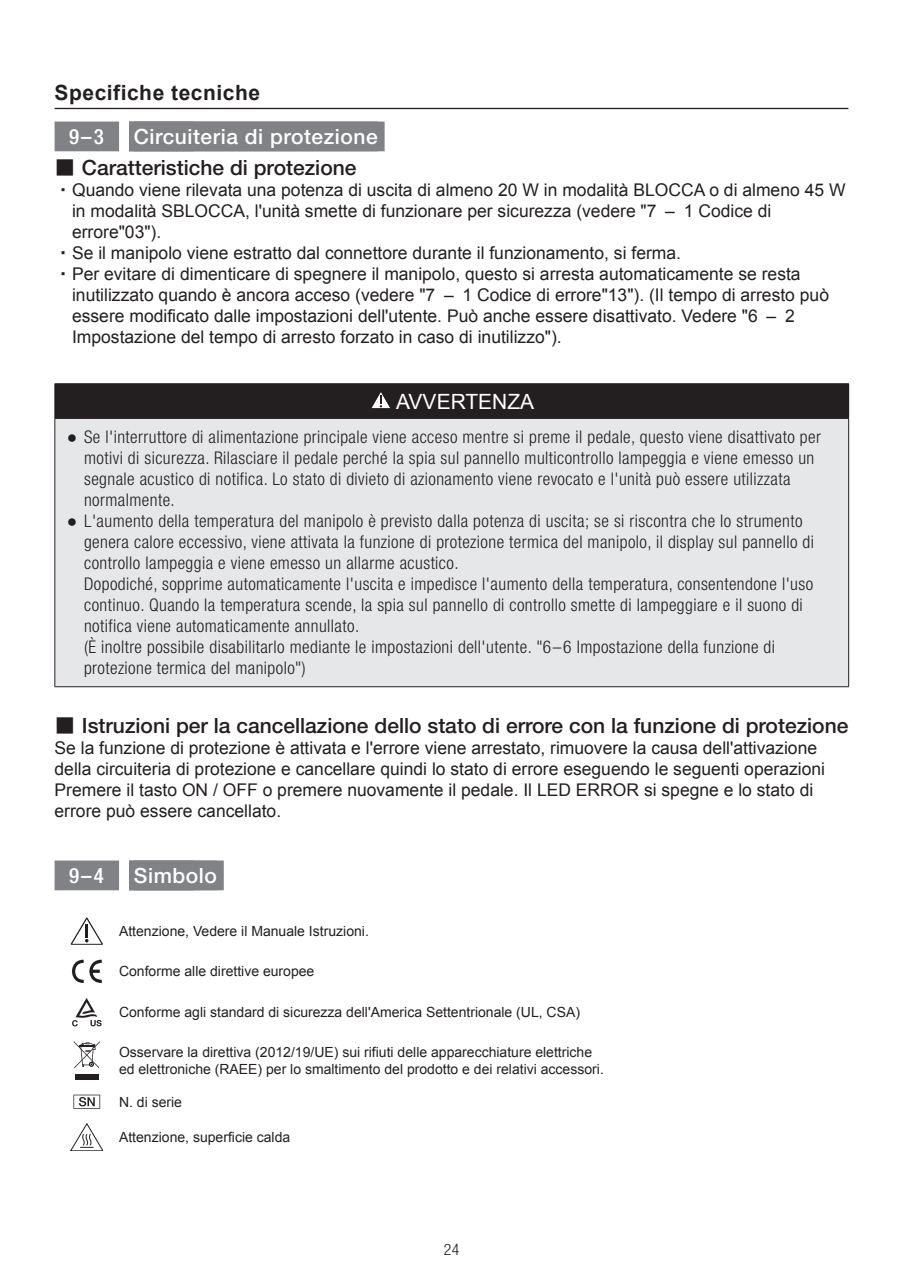
<style>
.page{position:relative;width:903px;height:1275px;background:#fff}
.page>*{position:absolute;margin:0;border:0;box-sizing:border-box;transform-origin:0 0}
.t1{font:500 21px "Helvetica Neue LT Pro";color:#231f20}
.t2{font:500 21px "Helvetica Neue LT Pro";letter-spacing:.025em;color:#fff}
.t3{font:700 21px "Arial";letter-spacing:.025em;color:#231f20}
.t4{font:21px "Arial";color:#fff}
.t5{font:500 condensed 21px "Helvetica Neue LT Pro";color:#fff}
.t6{font:300 condensed 17.5px/21px "Helvetica Neue LT Pro";letter-spacing:.025em;color:#231f20}
.t7{font:17.5px/21px "Arial";color:#231f20}
.t8{font:300 condensed 15.75px "Helvetica Neue LT Pro";color:#231f20}
.t9{font:14px/17.5px "Arial";color:#231f20}
.s1{font-family:"HG Gothic E";font-weight:400}
.s2{font-family:"MS Gothic"}
.s3{font-family:"Arial";font-weight:400;font-stretch:normal}
</style>
<div class="page">
<hr style="left:55px;top:108px;width:793px;height:1px;background:#231f20">
<div style="left:55px;top:122px;width:64px;height:29px;background:#808285"></div>
<div style="left:129px;top:122px;width:256px;height:29px;background:#808285"></div>
<div style="left:55px;top:860px;width:64px;height:30px;background:#808285"></div>
<div style="left:129px;top:860px;width:95px;height:30px;background:#808285"></div>
<div style="left:55px;top:384px;width:794px;height:34px;background:#231f20"></div>
<div style="left:55px;top:418px;width:794px;height:269px;background:#e6e7e9"></div>
<hr style="left:55px;top:383px;width:794px;height:1px;background:#231f20">
<hr style="left:55px;top:418px;width:794px;height:1px;background:#231f20">
<hr style="left:55px;top:419px;width:1px;height:267px;background:#231f20">
<hr style="left:848px;top:419px;width:1px;height:267px;background:#231f20">
<hr style="left:55px;top:686px;width:794px;height:1px;background:#231f20">
<svg style="left:371px;top:392px;width:19px;height:17px"></svg>
<svg style="left:71px;top:917px;width:32px;height:28px"></svg>
<svg style="left:72px;top:960px;width:30px;height:23px"></svg>
<svg style="left:72px;top:998px;width:30px;height:28px"></svg>
<svg style="left:73px;top:1041px;width:27px;height:27px"></svg>
<div style="left:75px;top:1074px;width:23px;height:6px;background:#231f20"></div>
<svg style="left:73px;top:1095px;width:27px;height:14px"></svg>
<svg style="left:71px;top:1124px;width:32px;height:27px"></svg>
<p class="t3" style="left:55px;top:79px;width:207px">Specifiche tecniche</p>
<p class="t5" style="left:69px;top:124px;width:36px">9–3</p>
<p class="t2" style="left:134px;top:124px;width:245px">Circuiteria di protezione</p>
<p class="t1" style="left:55px;top:154px;width:303px"><span class="s1">■</span> Caratteristiche di protezione</p>
<p class="t7" style="left:55px;top:179px;width:792px"><span class="s2">・</span>Quando viene rilevata una potenza di uscita di almeno 20 W in modalità BLOCCA o di almeno 45 W</p>
<p class="t7" style="left:72px;top:200px;width:701px">in modalità SBLOCCA, l'unità smette di funzionare per sicurezza (vedere "7 – 1 Codice di</p>
<p class="t7" style="left:72px;top:221px;width:91px">errore"03").</p>
<p class="t7" style="left:55px;top:242px;width:628px"><span class="s2">・</span>Se il manipolo viene estratto dal connettore durante il funzionamento, si ferma.</p>
<p class="t7" style="left:55px;top:263px;width:747px"><span class="s2">・</span>Per evitare di dimenticare di spegnere il manipolo, questo si arresta automaticamente se resta</p>
<p class="t7" style="left:72px;top:284px;width:758px">inutilizzato quando è ancora acceso (vedere "7 – 1 Codice di errore"13"). (Il tempo di arresto può</p>
<p class="t7" style="left:72px;top:305px;width:724px">essere modificato dalle impostazioni dell'utente. Può anche essere disattivato. Vedere "6 – 2</p>
<p class="t7" style="left:72px;top:326px;width:491px">Impostazione del tempo di arresto forzato in caso di inutilizzo").</p>
<p class="t4" style="left:396px;top:388px;width:140px">AVVERTENZA</p>
<p class="t6" style="left:84px;top:427px;width:738px;text-indent:-17px"><span class="s3">●</span> Se l'interruttore di alimentazione principale viene acceso mentre si preme il pedale, questo viene disattivato per motivi di sicurezza. Rilasciare il pedale perché la spia sul pannello multicontrollo lampeggia e viene emesso un segnale acustico di notifica. Lo stato di divieto di azionamento viene revocato e l'unità può essere utilizzata normalmente.</p>
<p class="t6" style="left:84px;top:511px;width:731px;text-indent:-17px"><span class="s3">●</span> L'aumento della temperatura del manipolo è previsto dalla potenza di uscita; se si riscontra che lo strumento genera calore eccessivo, viene attivata la funzione di protezione termica del manipolo, il display sul pannello di controllo lampeggia e viene emesso un allarme acustico.<br>Dopodiché, sopprime automaticamente l'uscita e impedisce l'aumento della temperatura, consentendone l'uso continuo. Quando la temperatura scende, la spia sul pannello di controllo smette di lampeggiare e il suono di notifica viene automaticamente annullato.<br>(È inoltre possibile disabilitarlo mediante le impostazioni dell'utente. "6–6 Impostazione della funzione di protezione termica del manipolo")</p>
<p class="t1" style="left:55px;top:712px;width:795px"><span class="s1">■</span> Istruzioni per la cancellazione dello stato di errore con la funzione di protezione</p>
<p class="t7" style="left:55px;top:737px;width:772px">Se la funzione di protezione è attivata e l'errore viene arrestato, rimuovere la causa dell'attivazione della circuiteria di protezione e cancellare quindi lo stato di errore eseguendo le seguenti operazioni Premere il tasto ON / OFF o premere nuovamente il pedale. Il LED ERROR si spegne e lo stato di errore può essere cancellato.</p>
<p class="t5" style="left:69px;top:863px;width:36px">9–4</p>
<p class="t2" style="left:134px;top:863px;width:84px">Simbolo</p>
<p class="t9" style="left:119px;top:923px;width:251px">Attenzione, Vedere il Manuale Istruzioni.</p>
<p class="t9" style="left:119px;top:963px;width:197px">Conforme alle direttive europee</p>
<p class="t9" style="left:119px;top:1004px;width:462px">Conforme agli standard di sicurezza dell'America Settentrionale (UL, CSA)</p>
<p class="t9" style="left:119px;top:1043px;width:486px">Osservare la direttiva (2012/19/UE) sui rifiuti delle apparecchiature elettriche ed elettroniche (RAEE) per lo smaltimento del prodotto e dei relativi accessori.</p>
<p class="t9" style="left:119px;top:1093px;width:65px">N. di serie</p>
<p class="t9" style="left:119px;top:1129px;width:173px">Attenzione, superficie calda</p>
<p class="t8" style="left:444px;top:1240px;width:17px">24</p>
</div>
